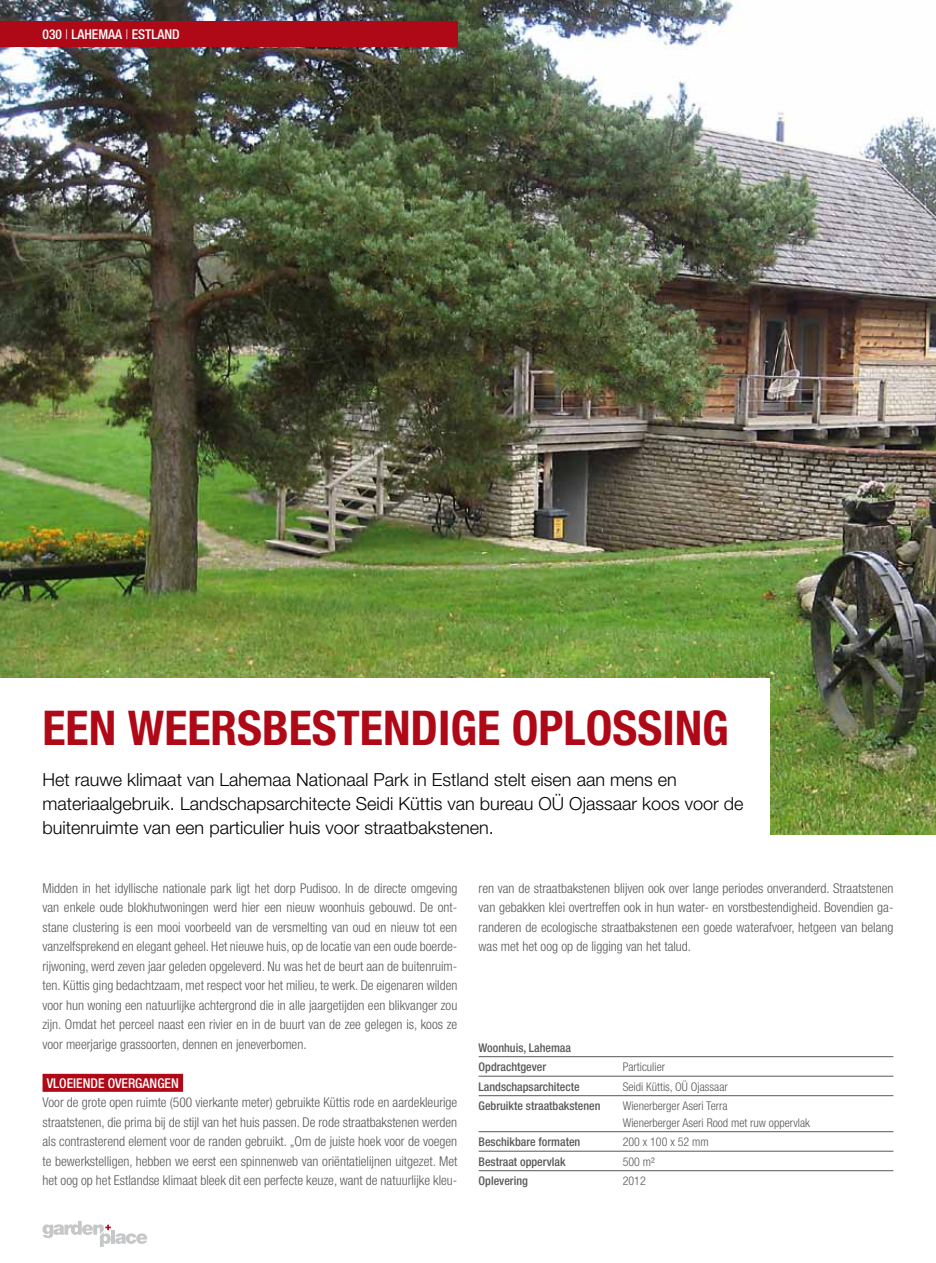
<style>
.page{position:relative;width:936px;height:1263px;background:#fff}
.page>*{position:absolute;margin:0;border:0;box-sizing:border-box;transform-origin:0 0}
.t1{font:700 condensed 48px "Helvetica Neue LT Pro";color:#af0917}
.t2{font:300 18px/24px "Helvetica Neue LT Pro";color:#000}
.t3{font:300 condensed 13.5px/19.5px "Helvetica Neue LT Pro";color:#58585a;text-align:justify}
.t4{font:500 condensed 13.5px "Helvetica Neue LT Pro";color:#fff}
.t5{font:500 condensed 12px/19.5px "Helvetica Neue LT Pro";color:#58585a}
.t6{font:300 condensed 12px/16.5px "Helvetica Neue LT Pro";color:#58585a}
.s1{font-weight:300}
</style>
<div class="page">
<svg style="left:43px;top:1221px;width:104px;height:26px"></svg>
<img style="left:0;top:0;width:935px;height:834px">
<div style="left:0;top:21px;width:457px;height:26px;background:#af0917"></div>
<div style="left:0;top:678px;width:770px;height:176px;background:#fff"></div>
<div style="left:43px;top:1074px;width:140px;height:18px;background:#af0917"></div>
<hr style="left:478px;top:1056px;width:415px;height:1px;background:#58585a">
<hr style="left:478px;top:1076px;width:415px;height:1px;background:#58585a">
<hr style="left:478px;top:1095px;width:415px;height:1px;background:#58585a">
<hr style="left:478px;top:1131px;width:415px;height:1px;background:#58585a">
<hr style="left:478px;top:1151px;width:415px;height:1px;background:#58585a">
<hr style="left:478px;top:1170px;width:415px;height:1px;background:#58585a">
<p class="t4" style="left:43px;top:27px;width:139px">030 <span class="s1">|</span> Lahemaa <span class="s1">|</span> Estland</p>
<h1 class="t1" style="left:43px;top:699px;width:688px">EEN WEERSBESTENDIGE OPLOSSING</h1>
<h2 class="t2" style="left:43px;top:767px;width:702px">Het rauwe klimaat van Lahemaa Nationaal Park in Estland stelt eisen aan mens en materiaalgebruik. Landschapsarchitecte Seidi Küttis van bureau OÜ Ojassaar koos voor de buitenruimte van een particulier huis voor straatbakstenen.</h2>
<p class="t3" style="left:43px;top:878px;width:416px">Midden in het idyllische nationale park ligt het dorp Pudisoo. In de directe omgeving van enkele oude blokhutwoningen werd hier een nieuw woonhuis gebouwd. De ont&shy;stane clustering is een mooi voorbeeld van de versmelting van oud en nieuw tot een vanzelfsprekend en elegant geheel. Het nieuwe huis, op de locatie van een oude boerde&shy;rijwoning, werd zeven jaar geleden opgeleverd. Nu was het de beurt aan de buitenruim&shy;ten. Küttis ging bedachtzaam, met respect voor het milieu, te werk. De eigenaren wilden voor hun woning een natuurlijke achtergrond die in alle jaargetijden een blikvanger zou zijn. Omdat het perceel naast een rivier en in de buurt van de zee gelegen is, koos ze voor meerjarige grassoorten, dennen en jeneverbomen.</p>
<p class="t4" style="left:47px;top:1075px;width:133px">Vloeiende overgangen</p>
<p class="t3" style="left:43px;top:1092px;width:416px">Voor de grote open ruimte (500 vierkante meter) gebruikte Küttis rode en aardekleurige straatstenen, die prima bij de stijl van het huis passen. De rode straatbakstenen werden als contrasterend element voor de randen gebruikt. „Om de juiste hoek voor de voegen te bewerkstelligen, hebben we eerst een spinnenweb van oriëntatielijnen uitgezet. Met het oog op het Estlandse klimaat bleek dit een perfecte keuze, want de natuurlijke kleu-</p>
<p class="t3" style="left:478px;top:878px;width:416px">ren van de straatbakstenen blijven ook over lange periodes onveranderd. Straatstenen van gebakken klei overtreffen ook in hun water- en vorstbestendigheid. Bovendien ga&shy;randeren de ecologische straatbakstenen een goede waterafvoer, hetgeen van belang was met het oog op de ligging van het talud.</p>
<p class="t5" style="left:478px;top:1037px;width:94px">Woonhuis, Lahemaa<br>Opdrachtgever</p>
<p class="t6" style="left:622px;top:1058px;width:44px">Particulier</p>
<p class="t5" style="left:478px;top:1076px;width:103px">Landschapsarchitecte</p>
<p class="t6" style="left:622px;top:1078px;width:106px">Seidi Küttis, OÜ Ojassaar</p>
<p class="t5" style="left:478px;top:1096px;width:123px">Gebruikte straatbakstenen</p>
<p class="t6" style="left:622px;top:1097px;width:189px">Wienerberger Aseri Terra<br>Wienerberger Aseri Rood met ruw oppervlak</p>
<p class="t5" style="left:478px;top:1132px;width:103px">Beschikbare formaten</p>
<p class="t6" style="left:622px;top:1133px;width:87px">200 x 100 x 52 mm</p>
<p class="t5" style="left:478px;top:1151px;width:89px">Bestraat oppervlak</p>
<p class="t6" style="left:622px;top:1153px;width:34px">500 m²</p>
<p class="t5" style="left:478px;top:1171px;width:51px">Oplevering</p>
<p class="t6" style="left:622px;top:1172px;width:25px">2012</p>
</div>
